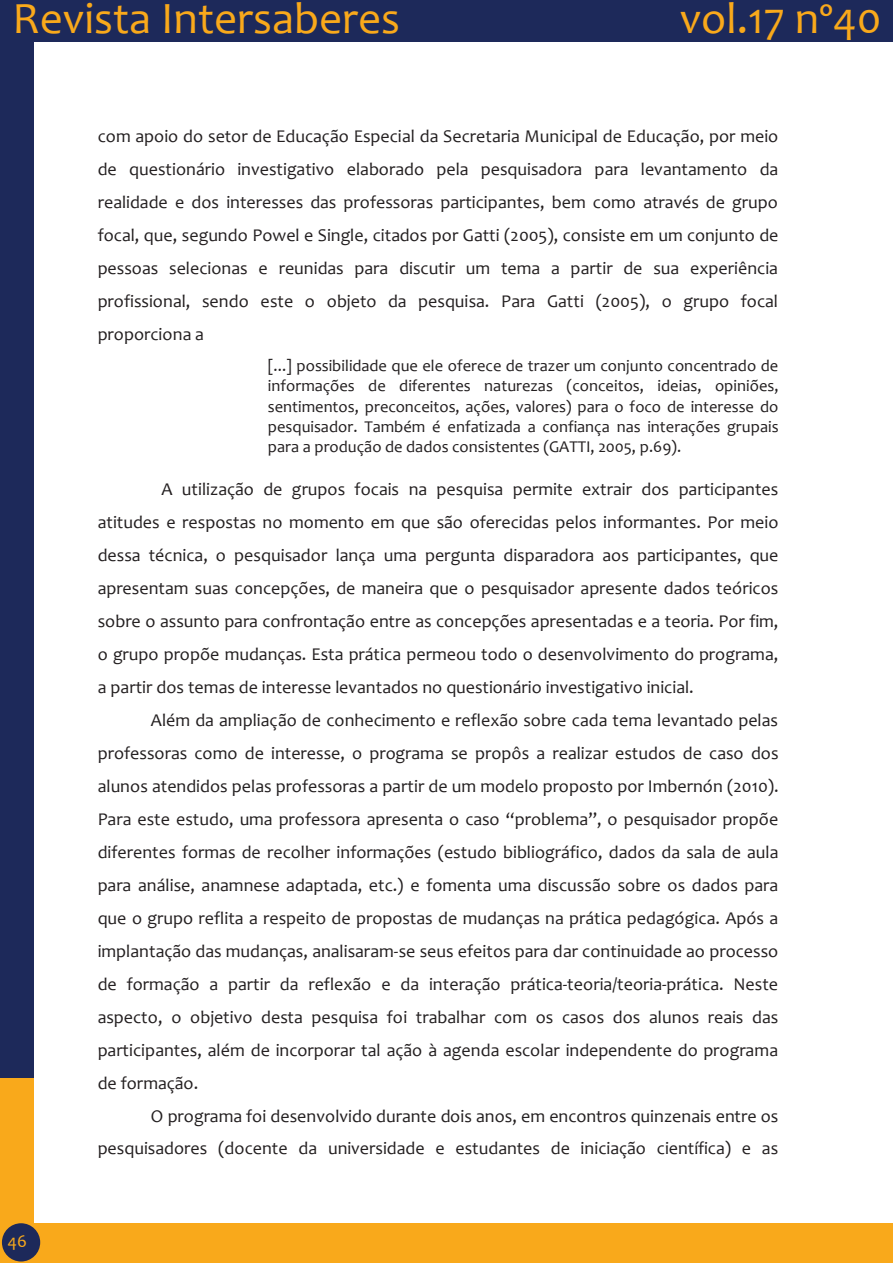
<style>
.page{position:relative;width:893px;height:1263px;background:#fff}
.page>*{position:absolute;margin:0;border:0;box-sizing:border-box;transform-origin:0 0}
.t1{font:45px "Candara";color:#f9a91b}
.t2{font:18px/33px "Candara";color:#231f20;text-align:justify}
.t3{font:18px "Candara";color:#f9a91b}
.t4{font:16.5px/20.1px "Candara";color:#231f20;text-align:justify}
</style>
<div class="page">
<div style="left:0;top:0;width:33px;height:1081px;background:#1d295a"></div>
<div style="left:0;top:0;width:893px;height:41px;background:#1d295a"></div>
<div style="left:0;top:1078px;width:33px;height:185px;background:#f9a91b"></div>
<div style="left:21px;top:1224px;width:872px;height:39px;background:#f9a91b"></div>
<div style="left:2px;top:1223px;width:38px;height:39px;background:#1d295a;border-radius:50%"></div>
<h1 class="t1" style="left:13px;top:1px;width:389px">Revista Intersaberes</h1>
<h1 class="t1" style="left:680px;top:1px;width:203px">vol.17 nº40</h1>
<p class="t3" style="left:7px;top:1233px;width:21px">46</p>
<p class="t2" style="left:98px;top:122px;width:682px">com apoio do setor de Educação Especial da Secretaria Municipal de Educação, por meio de questionário investigativo elaborado pela pesquisadora para levantamento da realidade e dos interesses das professoras participantes, bem como através de grupo focal, que, segundo Powel e Single, citados por Gatti (2005), consiste em um conjunto de pessoas selecionas e reunidas para discutir um tema a partir de sua experiência profissional, sendo este o objeto da pesquisa. Para Gatti (2005), o grupo focal proporciona a</p>
<p class="t4" style="left:268px;top:357px;width:512px">[...] possibilidade que ele oferece de trazer um conjunto concentrado de informações de diferentes naturezas (conceitos, ideias, opiniões, sentimentos, preconceitos, ações, valores) para o foco de interesse do pesquisador. Também é enfatizada a confiança nas interações grupais para a produção de dados consistentes (GATTI, 2005, p.69).</p>
<p class="t2" style="left:98px;top:475px;width:682px;text-indent:64px">A utilização de grupos focais na pesquisa permite extrair dos participantes atitudes e respostas no momento em que são oferecidas pelos informantes. Por meio dessa técnica, o pesquisador lança uma pergunta disparadora aos participantes, que apresentam suas concepções, de maneira que o pesquisador apresente dados teóricos sobre o assunto para confrontação entre as concepções apresentadas e a teoria. Por fim, o grupo propõe mudanças. Esta prática permeou todo o desenvolvimento do programa, a partir dos temas de interesse levantados no questionário investigativo inicial.</p>
<p class="t2" style="left:98px;top:706px;width:682px;text-indent:53px">Além da ampliação de conhecimento e reflexão sobre cada tema levantado pelas professoras como de interesse, o programa se propôs a realizar estudos de caso dos alunos atendidos pelas professoras a partir de um modelo proposto por Imbernón (2010).<br>Para este estudo, uma professora apresenta o caso “problema”, o pesquisador propõe diferentes formas de recolher informações (estudo bibliográfico, dados da sala de aula para análise, anamnese adaptada, etc.) e fomenta uma discussão sobre os dados para que o grupo reflita a respeito de propostas de mudanças na prática pedagógica. Após a implantação das mudanças, analisaram-se seus efeitos para dar continuidade ao processo de formação a partir da reflexão e da interação prática-teoria/teoria-prática. Neste aspecto, o objetivo desta pesquisa foi trabalhar com os casos dos alunos reais das participantes, além de incorporar tal ação à agenda escolar independente do programa de formação.</p>
<p class="t2" style="left:98px;top:1101px;width:682px;text-align:right">O programa foi desenvolvido durante dois anos, em encontros quinzenais entre os pesquisadores (docente da universidade e estudantes de iniciação científica) e as</p>
</div>
